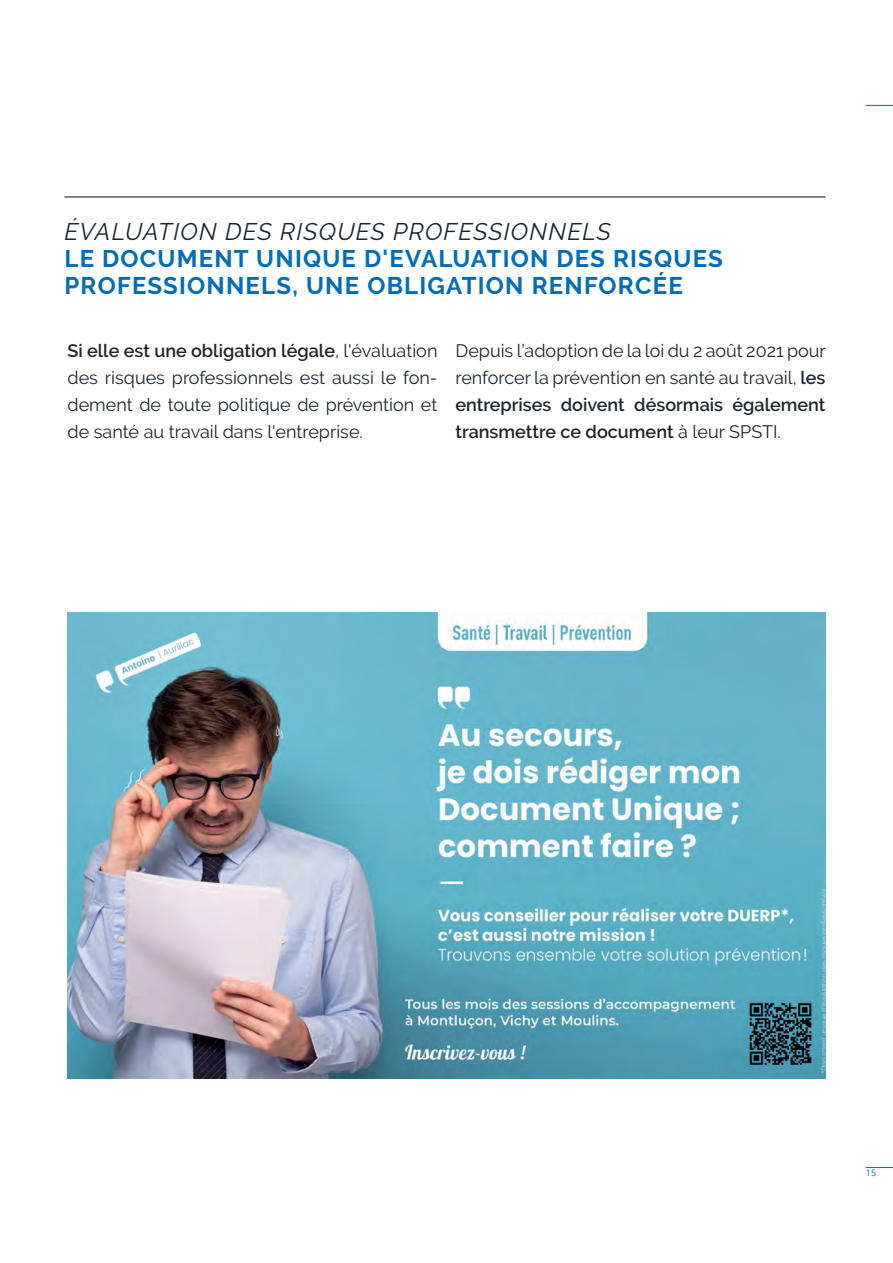
<style>
.page{position:relative;width:893px;height:1263px;background:#fff}
.page>*{position:absolute;margin:0;border:0;box-sizing:border-box;transform-origin:0 0}
.t1{font:700 24px/27px "Raleway";letter-spacing:.05em;color:#006cb7}
.t2{font:italic 24px "Raleway";letter-spacing:.05em;color:#1b2630}
.t3{font:18px/27px "Raleway";color:#1b2630;text-align:justify}
.t4{font:9px "Open Sans";color:#006cb7}
.s1{font-weight:600}
</style>
<div class="page">
<hr style="left:64px;top:196px;width:761px;height:1px;background:#1b2630">
<svg style="left:866px;top:105px;width:27px;height:1px"></svg>
<svg style="left:866px;top:1167px;width:27px;height:1px"></svg>
<img style="left:68px;top:612px;width:757px;height:466px">
<h1 class="t2" style="left:64px;top:218px;width:548px">ÉVALUATION DES RISQUES PROFESSIONNELS</h1>
<h1 class="t1" style="left:64px;top:245px;width:660px">LE DOCUMENT UNIQUE D'EVALUATION DES RISQUES<br>PROFESSIONNELS, UNE OBLIGATION RENFORCÉE</h1>
<p class="t3" style="left:68px;top:337px;width:371px"><span class="s1">Si elle est une obligation légale</span>, l'évaluation des risques professionnels est aussi le fon&shy;dement de toute politique de prévention et de santé au travail dans l'entreprise.</p>
<p class="t3" style="left:455px;top:337px;width:372px">Depuis l’adoption de la loi du 2 août 2021 pour renforcer la prévention en santé au travail, <span class="s1">les entreprises doivent désormais également transmettre ce document</span> à leur SPSTI.</p>
<p class="t4" style="left:866px;top:1167px;width:12px">15</p>
</div>
